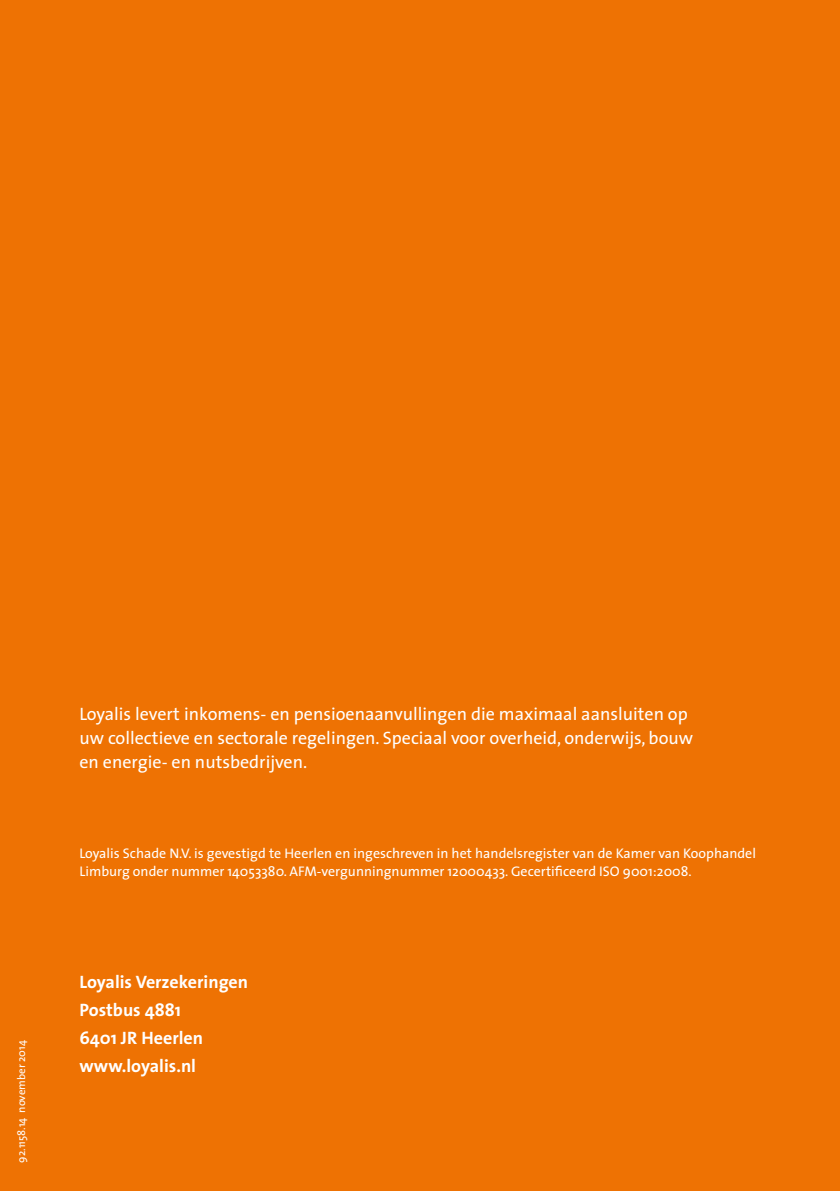
<style>
.page{position:relative;width:840px;height:1191px;background:#fff}
.page>*{position:absolute;margin:0;border:0;box-sizing:border-box;transform-origin:0 0}
.t1{font:18px/24px "The Sans";color:#fff}
.t2{font:700 18px/28px "The Sans";color:#fff}
.t3{font:14px/18px "The Sans";color:#fff}
.t4{font:11px "The Sans";color:#fff}
</style>
<div class="page">
<div style="left:0;top:0;width:839px;height:1191px;background:#ee7203"></div>
<p class="t4" style="left:12px;top:1162px;width:124px;rotate:-90deg">92.1158.14 november 2014</p>
<p class="t1" style="left:79px;top:701px;width:615px">Loyalis levert inkomens- en pensioenaanvullingen die maximaal aansluiten op uw collectieve en sectorale regelingen. Speciaal voor overheid, onderwijs, bouw en energie- en nutsbedrijven.</p>
<p class="t3" style="left:79px;top:844px;width:677px">Loyalis Schade N.V. is gevestigd te Heerlen en ingeschreven in het handelsregister van de Kamer van Koophandel<br>Limburg onder nummer 14053380. AFM-vergunningnummer 12000433. Gecertificeerd ISO 9001:2008.</p>
<p class="t2" style="left:79px;top:967px;width:170px">Loyalis Verzekeringen<br>Postbus 4881<br>6401 JR Heerlen www.loyalis.nl</p>
</div>
